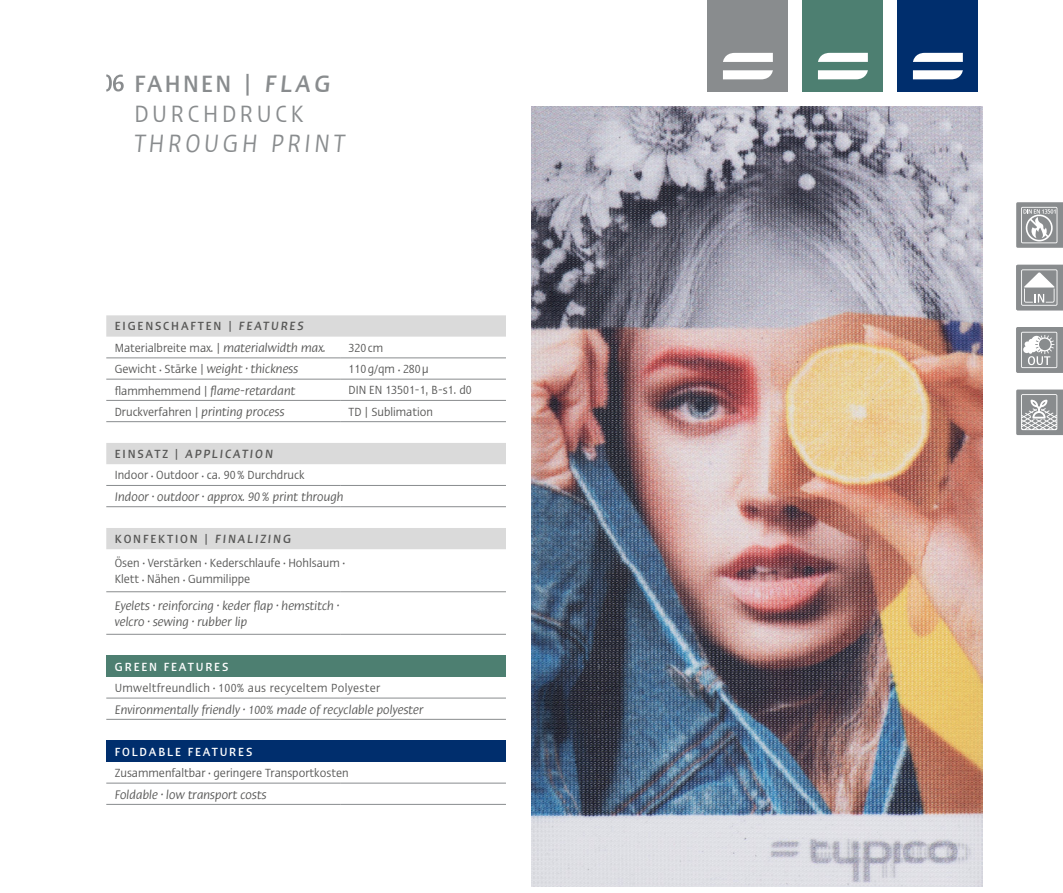
<style>
.page{position:relative;width:1063px;height:893px;background:#fff}
.page>*{position:absolute;margin:0;border:0;box-sizing:border-box;transform-origin:0 0}
.t1{font:italic condensed 25.2px "Ergo LTW04";letter-spacing:.15em;color:#898c8e;scale:.95 1}
.t2{font:condensed 24px/30px "Ergo LT Pro";letter-spacing:.15em;color:#898c8e}
.t3{font:italic condensed 12.45px "Ergo LTW04";color:#575756}
.t4{font:condensed 12px/21.5px "Ergo LT Pro";color:#575756}
.t5{font:condensed 12px/21px "Ergo LT Pro";letter-spacing:.025em;color:#575756}
.t6{font:italic 500 condensed 12px "Ergo LTW04";letter-spacing:.15em;color:#575756}
.t7{font:condensed 4.5px "Ergo LT Pro";color:#575756}
.t8{font:italic condensed 4.5px "Ergo LTW04";color:#575756}
.s1{font-weight:500}
.s2{font-family:"Ergo LTW04";font-weight:500;font-style:italic}
.s3{font-family:"Ergo LTW04";font-style:italic;font-size:12.45px}
.s4{font-family:"Ergo LT Pro";font-style:normal;font-size:12px}
.s5{font-family:"Ergo LT Pro";font-style:normal;font-size:4.5px}
.s6{font-size:4.5px}
.s7{font-family:"Ergo LT Pro";font-style:normal}
.s8{font-weight:500;color:#fff}
.s9{font-size:12px}
</style>
<div class="page">
<div style="left:708px;top:0;width:80px;height:91px;background:#898c8e"></div>
<svg style="left:723px;top:70px;width:50px;height:9px"></svg>
<svg style="left:723px;top:53px;width:50px;height:9px"></svg>
<div style="left:803px;top:0;width:80px;height:91px;background:#4d7f71"></div>
<svg style="left:818px;top:70px;width:50px;height:9px"></svg>
<svg style="left:818px;top:53px;width:50px;height:9px"></svg>
<div style="left:898px;top:0;width:80px;height:91px;background:#002e6d"></div>
<svg style="left:913px;top:70px;width:50px;height:9px"></svg>
<svg style="left:913px;top:53px;width:50px;height:9px"></svg>
<svg style="left:106px;top:315px;width:400px;height:234px"></svg>
<div style="left:106px;top:655px;width:400px;height:22px;background:#4d7f71"></div>
<div style="left:106px;top:741px;width:400px;height:21px;background:#002e6d"></div>
<hr style="left:106px;top:357px;width:234px;height:1px;background:#898c8e">
<hr style="left:340px;top:357px;width:166px;height:1px;background:#898c8e">
<hr style="left:106px;top:379px;width:234px;height:1px;background:#898c8e">
<hr style="left:340px;top:379px;width:166px;height:1px;background:#898c8e">
<hr style="left:106px;top:400px;width:234px;height:1px;background:#898c8e">
<hr style="left:340px;top:400px;width:166px;height:1px;background:#898c8e">
<hr style="left:106px;top:421px;width:234px;height:1px;background:#898c8e">
<hr style="left:340px;top:421px;width:166px;height:1px;background:#898c8e">
<hr style="left:106px;top:485px;width:234px;height:1px;background:#898c8e">
<hr style="left:340px;top:485px;width:166px;height:1px;background:#898c8e">
<hr style="left:106px;top:506px;width:234px;height:1px;background:#898c8e">
<hr style="left:340px;top:506px;width:166px;height:1px;background:#898c8e">
<hr style="left:106px;top:591px;width:234px;height:1px;background:#898c8e">
<hr style="left:340px;top:591px;width:166px;height:1px;background:#898c8e">
<hr style="left:106px;top:634px;width:234px;height:1px;background:#898c8e">
<hr style="left:340px;top:634px;width:166px;height:1px;background:#898c8e">
<hr style="left:106px;top:698px;width:234px;height:1px;background:#898c8e">
<hr style="left:340px;top:698px;width:166px;height:1px;background:#898c8e">
<hr style="left:106px;top:719px;width:234px;height:1px;background:#898c8e">
<hr style="left:340px;top:719px;width:166px;height:1px;background:#898c8e">
<hr style="left:106px;top:783px;width:234px;height:1px;background:#898c8e">
<hr style="left:340px;top:783px;width:166px;height:1px;background:#898c8e">
<hr style="left:106px;top:804px;width:234px;height:1px;background:#898c8e">
<hr style="left:340px;top:804px;width:166px;height:1px;background:#898c8e">
<svg style="left:1016px;top:202px;width:47px;height:46px;background:#a3a5a6"></svg>
<svg style="left:1016px;top:390px;width:47px;height:45px;background:#a4a6a7"></svg>
<svg style="left:106px;top:74px;width:18px;height:17px"></svg>
<svg style="left:1016px;top:265px;width:47px;height:45px;background:#a2a5a6"></svg>
<svg style="left:1016px;top:327px;width:47px;height:46px;background:#a2a4a6"></svg>
<img style="left:531px;top:106px;width:451px;height:780px">
<h2 class="t2" style="left:134px;top:66px;width:198px"><span class="s1">FAHNEN |</span> <span class="s2">FLAG<br></span>DURCHDRUCK</h2>
<h1 class="t1" style="left:134px;top:124px;width:223px">THROUGH PRINT</h1>
<p class="t4" style="left:115px;top:315px;width:212px"><span class="s1">EIGENSCHAFTEN |</span> <span class="s2">FEATURES<br></span>Materialbreite max. | <span class="s3">materialwidth max.</span></p>
<p class="t4" style="left:349px;top:336px;width:36px">320 cm</p>
<p class="t3" style="left:115px;top:360px;width:185px"><span class="s4">Gewicht</span> <span class="s5">•</span> <span class="s4">Stärke |</span> weight <sup>•</sup> thickness</p>
<p class="t4" style="left:349px;top:357px;width:81px">110g/qm <span class="s6">•</span> 280μ</p>
<p class="t3" style="left:115px;top:381px;width:182px"><span class="s4">flammhemmend |</span> flame-retardant</p>
<p class="t4" style="left:349px;top:378px;width:125px">DIN EN 13501-1, B-s1. d0</p>
<p class="t4" style="left:115px;top:400px;width:171px">Druckverfahren | <span class="s3">printing process</span></p>
<p class="t4" style="left:349px;top:400px;width:86px">TD | Sublimation</p>
<p class="t6" style="left:115px;top:445px;width:160px"><span class="s7">EINSATZ |</span> APPLICATION</p>
<p class="t4" style="left:115px;top:463px;width:191px">Indoor <span class="s6">•</span> Outdoor <span class="s6">•</span> ca. 90% Durchdruck</p>
<p class="t3" style="left:115px;top:487px;width:230px">Indoor <sup>•</sup> outdoor <sup>•</sup> approx. 90% print through</p>
<p class="t4" style="left:115px;top:526px;width:227px;line-height:23.7px"><span class="s1">KONFEKTION |</span> <span class="s2">FINALIZING<br></span>Ösen <span class="s6">•</span> Verstärken <span class="s6">•</span> Kederschlaufe <span class="s6">•</span> Hohlsaum</p>
<p class="t7" style="left:343px;top:560px;width:4px">•</p>
<p class="t4" style="left:115px;top:567px;width:137px">Klett <span class="s6">•</span> Nähen <span class="s6">•</span> Gummilippe</p>
<p class="t3" style="left:115px;top:596px;width:221px">Eyelets <sup>•</sup> reinforcing <sup>•</sup> keder flap <sup>•</sup> hemstitch</p>
<p class="t8" style="left:337px;top:602px;width:4px">•</p>
<p class="t3" style="left:115px;top:613px;width:134px">velcro <sup>•</sup> sewing <sup>•</sup> rubber lip</p>
<p class="t5" style="left:115px;top:655px;width:267px"><span class="s8">GREEN FEATURES<br></span>Umweltfreundlich <span class="s6">•</span> 100% aus recyceltem Polyester</p>
<p class="t3" style="left:115px;top:700px;width:310px">Environmentally friendly <sup>•</sup> <span class="s9">100%</span> made of recyclable polyester</p>
<p class="t4" style="left:115px;top:740px;width:235px;line-height:21px"><span class="s8">FOLDABLE FEATURES<br></span>Zusammenfaltbar <span class="s6">•</span> geringere Transportkosten</p>
<p class="t3" style="left:115px;top:785px;width:153px">Foldable <sup>•</sup> low transport costs</p>
</div>
